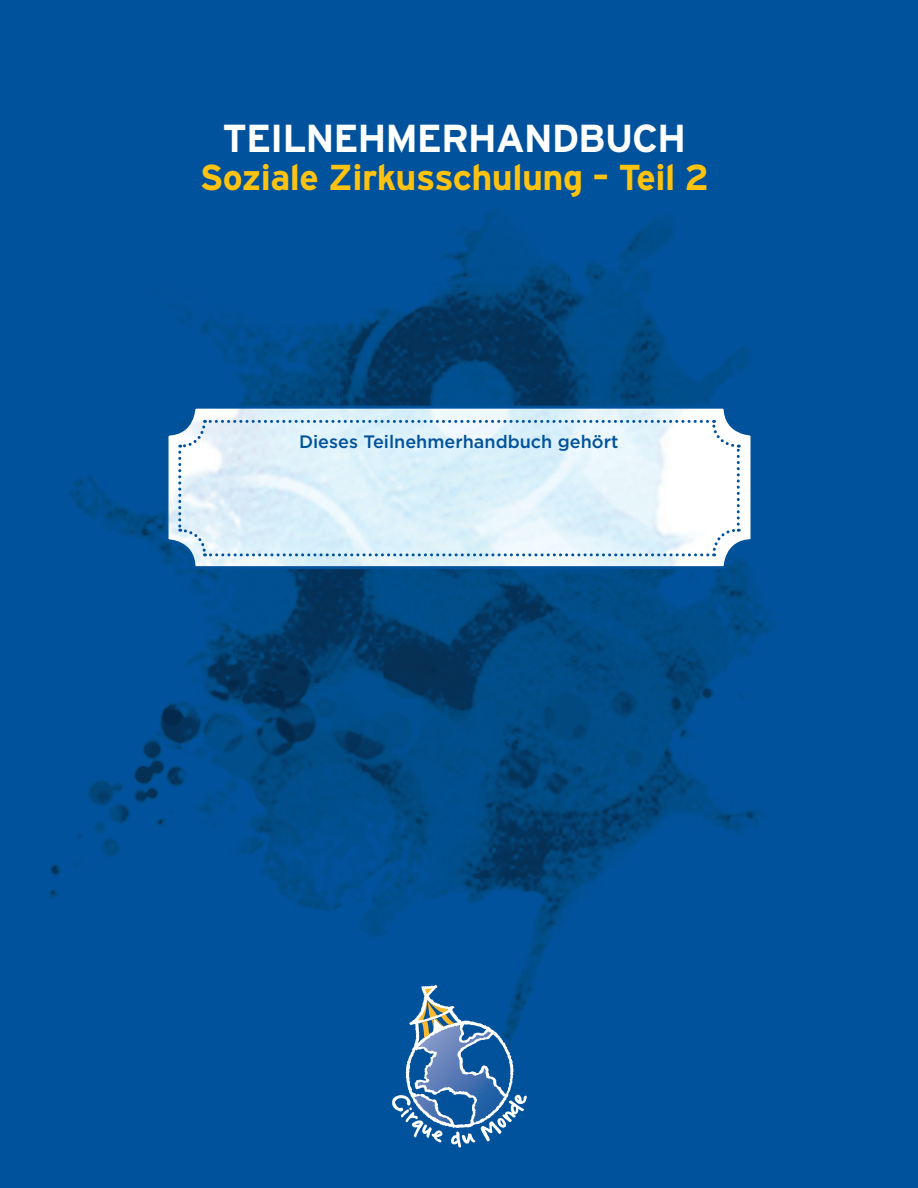
<style>
.page{position:relative;width:918px;height:1188px;background:#fff}
.page>*{position:absolute;margin:0;border:0;box-sizing:border-box;transform-origin:0 0}
.t1{font:700 39px "Interstate";letter-spacing:-.03em;color:#fff}
.t2{font:700 36px "Interstate";letter-spacing:-.015em;color:#fec210}
.t3{font:500 18px "Gotham";color:#01529b}
</style>
<div class="page">
<img style="left:0;top:0;width:918px;height:1188px">
<img style="left:167px;top:407px;width:585px;height:161px">
<div style="left:166px;top:406px;width:588px;height:163px;border:3px solid #01529b;border-radius:27px"></div>
<svg style="left:178px;top:420px;width:562px;height:136px"></svg>
<svg style="left:392px;top:985px;width:135px;height:163px"></svg>
<h1 class="t1" style="left:223px;top:117px;width:465px">TEILNEHMERHANDBUCH</h1>
<h2 class="t2" style="left:200px;top:157px;width:511px">Soziale Zirkusschulung – Teil 2</h2>
<p class="t3" style="left:299px;top:431px;width:321px">Dieses Teilnehmerhandbuch gehört</p>
</div>
